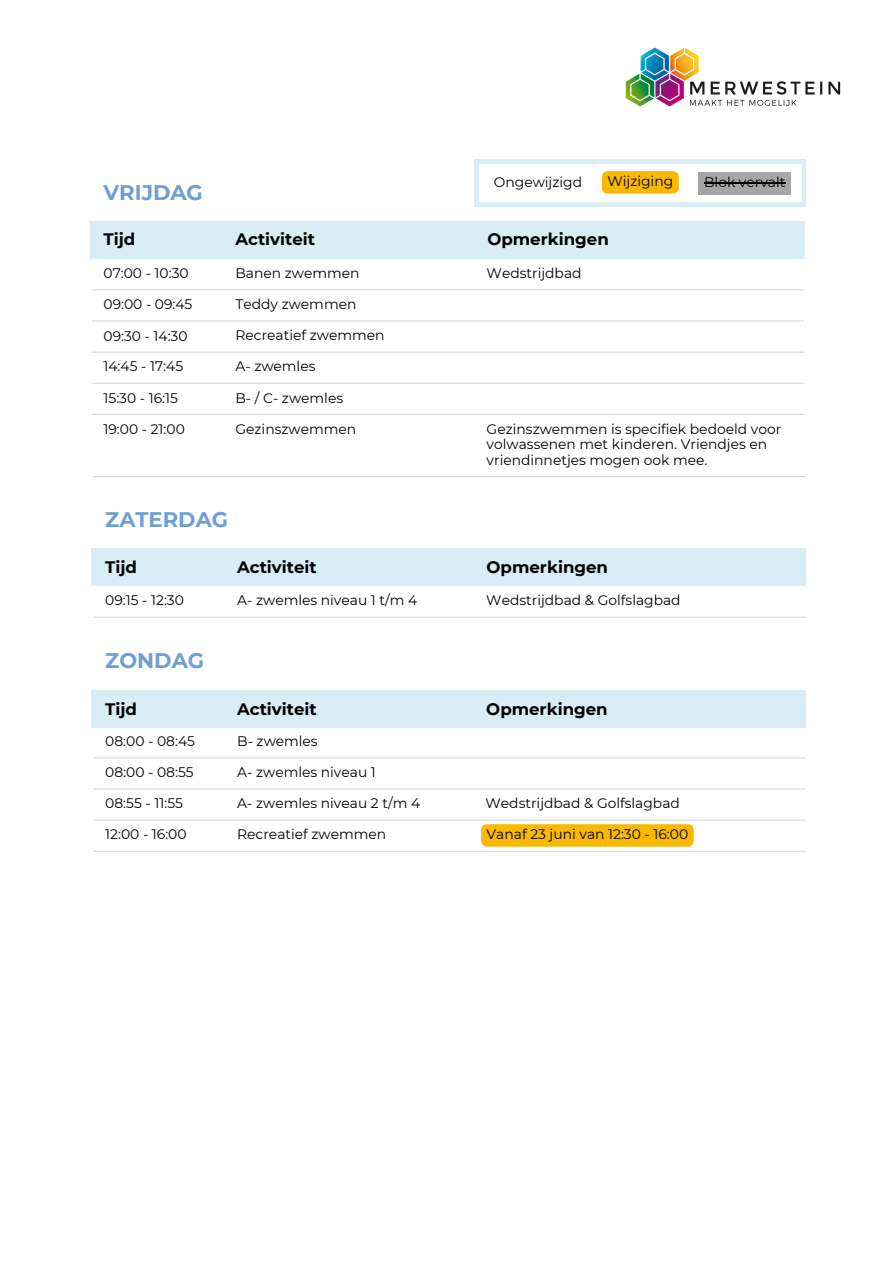
<style>
.page{position:relative;width:894px;height:1264px;background:#fff}
.page>*{position:absolute;margin:0;border:0;box-sizing:border-box;transform-origin:0 0}
.t1{font:700 21.15px "Montserrat";color:#6e9ed4}
.t2{font:700 16.65px "Montserrat";color:#000}
.t3{font:13.8px/15.8px "Montserrat";color:#000}
</style>
<div class="page">
<img style="left:625px;top:47px;width:216px;height:60px">
<hr style="left:92px;top:289px;width:712px;height:1px;background:#d9d9d9">
<hr style="left:92px;top:383px;width:712px;height:1px;background:#d9d9d9">
<hr style="left:94px;top:476px;width:711px;height:1px;background:#d9d9d9">
<hr style="left:92px;top:320px;width:712px;height:1px;background:#d9d9d9">
<hr style="left:92px;top:414px;width:712px;height:1px;background:#d9d9d9">
<hr style="left:92px;top:351px;width:712px;height:1px;background:#d9d9d9">
<div style="left:90px;top:221px;width:714px;height:38px;background:#d9edf7"></div>
<hr style="left:94px;top:757px;width:711px;height:1px;background:#d9d9d9">
<hr style="left:94px;top:850px;width:711px;height:1px;background:#d9d9d9">
<hr style="left:94px;top:616px;width:711px;height:1px;background:#d9d9d9">
<hr style="left:94px;top:788px;width:711px;height:1px;background:#d9d9d9">
<hr style="left:94px;top:819px;width:711px;height:1px;background:#d9d9d9">
<div style="left:92px;top:548px;width:713px;height:37px;background:#d9edf7"></div>
<div style="left:92px;top:690px;width:713px;height:37px;background:#d9edf7"></div>
<div style="left:481px;top:824px;width:212px;height:22px;background:#fab800;border-radius:6px"></div>
<svg style="left:474px;top:159px;width:331px;height:48px"></svg>
<div style="left:601px;top:171px;width:77px;height:23px;background:#fab800;border-radius:6px"></div>
<div style="left:698px;top:172px;width:92px;height:23px;background:#a6a6a6"></div>
<hr style="left:704px;top:183px;width:81px;height:1px;background:#000">
<div style="left:488px;top:172px;width:99px;height:22px;background:#fff"></div>
<p class="t1" style="left:103px;top:179px;width:101px">VRIJDAG</p>
<p class="t3" style="left:493px;top:174px;width:90px">Ongewijzigd</p>
<p class="t3" style="left:607px;top:173px;width:67px">Wijziging</p>
<p class="t3" style="left:704px;top:174px;width:83px">Blok vervalt</p>
<p class="t2" style="left:103px;top:229px;width:33px">Tijd</p>
<p class="t2" style="left:235px;top:229px;width:81px">Activiteit</p>
<p class="t2" style="left:487px;top:229px;width:123px">Opmerkingen</p>
<p class="t3" style="left:103px;top:265px;width:87px">07:00 - 10:30</p>
<p class="t3" style="left:235px;top:265px;width:125px">Banen zwemmen</p>
<p class="t3" style="left:486px;top:265px;width:96px">Wedstrijdbad</p>
<h2 class="t3" style="left:103px;top:296px;width:90px">09:00 - 09:45</h2>
<p class="t3" style="left:235px;top:296px;width:122px">Teddy zwemmen</p>
<p class="t3" style="left:103px;top:328px;width:86px">09:30 - 14:30</p>
<p class="t3" style="left:235px;top:327px;width:150px">Recreatief zwemmen</p>
<p class="t3" style="left:103px;top:358px;width:81px">14:45 - 17:45</p>
<p class="t3" style="left:235px;top:358px;width:81px">A- zwemles</p>
<h2 class="t3" style="left:103px;top:389px;width:76px">15:30 - 16:15</h2>
<p class="t3" style="left:235px;top:389px;width:109px">B- / C- zwemles</p>
<h2 class="t3" style="left:103px;top:421px;width:83px">19:00 - 21:00</h2>
<p class="t3" style="left:235px;top:421px;width:122px">Gezinszwemmen</p>
<p class="t3" style="left:486px;top:420px;width:296px">Gezinszwemmen is specifiek bedoeld voor volwassenen met kinderen. Vriendjes en vriendinnetjes mogen ook mee.</p>
<p class="t1" style="left:105px;top:506px;width:124px">ZATERDAG</p>
<h2 class="t2" style="left:105px;top:557px;width:33px">Tijd</h2>
<h2 class="t2" style="left:237px;top:557px;width:81px">Activiteit</h2>
<p class="t2" style="left:486px;top:557px;width:123px">Opmerkingen</p>
<h1 class="t3" style="left:105px;top:592px;width:80px">09:15 - 12:30</h1>
<p class="t3" style="left:237px;top:592px;width:181px">A- zwemles niveau 1 t/m 4</p>
<p class="t3" style="left:486px;top:592px;width:196px">Wedstrijdbad &amp; Golfslagbad</p>
<p class="t1" style="left:105px;top:648px;width:100px">ZONDAG</p>
<h2 class="t2" style="left:105px;top:698px;width:33px">Tijd</h2>
<p class="t2" style="left:237px;top:699px;width:81px">Activiteit</p>
<p class="t2" style="left:486px;top:699px;width:123px">Opmerkingen</p>
<p class="t3" style="left:105px;top:733px;width:91px">08:00 - 08:45</p>
<h2 class="t3" style="left:237px;top:733px;width:82px">B- zwemles</h2>
<h1 class="t3" style="left:105px;top:764px;width:90px">08:00 - 08:55</h1>
<h2 class="t3" style="left:105px;top:795px;width:79px">08:55 - 11:55</h2>
<p class="t3" style="left:105px;top:826px;width:83px">12:00 - 16:00</p>
<p class="t3" style="left:237px;top:764px;width:140px">A- zwemles niveau 1</p>
<p class="t3" style="left:237px;top:795px;width:184px">A- zwemles niveau 2 t/m 4</p>
<h1 class="t3" style="left:485px;top:795px;width:196px">Wedstrijdbad &amp; Golfslagbad</h1>
<h1 class="t3" style="left:486px;top:826px;width:203px">Vanaf 23 juni van 12:30 - 16:00</h1>
<h2 class="t3" style="left:237px;top:826px;width:150px">Recreatief zwemmen</h2>
</div>
